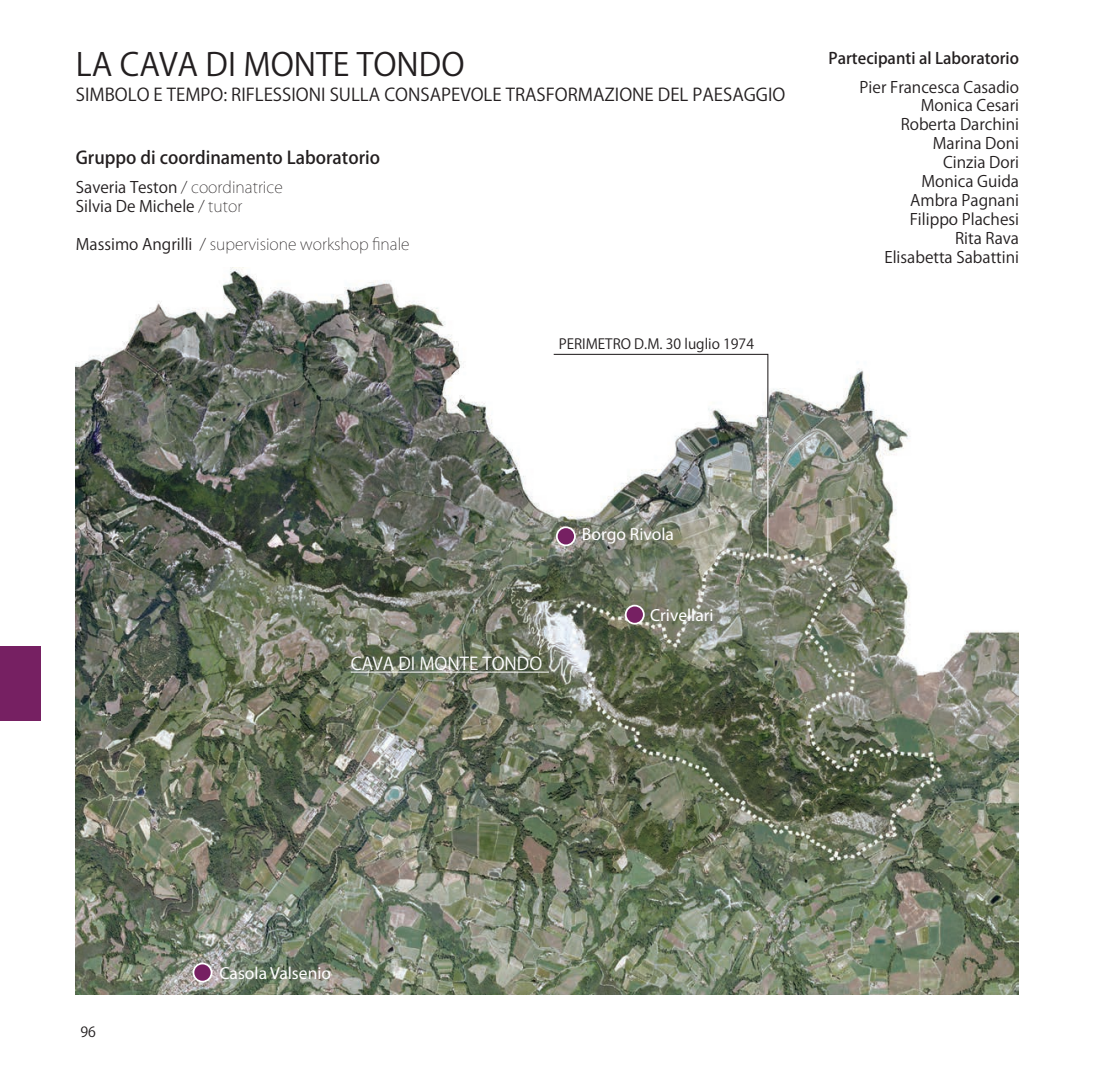
<style>
.page{position:relative;width:1095px;height:1070px;background:#fff}
.page>*{position:absolute;margin:0;border:0;box-sizing:border-box;transform-origin:0 0}
.t1{font:31.5px "Koz Go Pro";color:#231f20}
.t2{font:17.5px "Koz Go Pro";color:#231f20}
.t3{font:17.5px "Myriad Pro";color:#fff}
.t4{font:500 17.5px "Koz Go Pro";color:#231f20}
.t5{font:17.5px "Koz Go Pro";color:#fff}
.t6{font:15.75px/18.9px "Koz Go Pro";color:#231f20}
.t7{font:200 15.75px "Koz Go Pro";color:#231f20}
.t8{font:500 15.75px "Koz Go Pro";color:#231f20}
.t9{font:14px "Koz Go Pro";color:#231f20}
.s1{font-weight:200}
.s2{font-weight:400}
</style>
<div class="page">
<img style="left:76px;top:268px;width:941px;height:726px">
<hr style="left:351px;top:671px;width:198px;height:1px;background:#fff">
<div style="left:556px;top:527px;width:19px;height:18px;background:#762062;border-radius:50%"></div>
<div style="left:556px;top:526px;width:19px;height:20px;border:2px solid #fff;border-radius:50%"></div>
<div style="left:193px;top:963px;width:18px;height:18px;background:#762062;border-radius:50%"></div>
<div style="left:192px;top:962px;width:20px;height:20px;border:2px solid #fff;border-radius:50%"></div>
<div style="left:625px;top:605px;width:18px;height:18px;background:#762062;border-radius:50%"></div>
<div style="left:624px;top:604px;width:20px;height:20px;border:2px solid #fff;border-radius:50%"></div>
<svg style="left:552px;top:353px;width:216px;height:68px"></svg>
<hr style="left:767px;top:418px;width:1px;height:139px;background:#fff">
<div style="left:0;top:646px;width:41px;height:75px;background:#762062"></div>
<h1 class="t1" style="left:76px;top:44px;width:390px">LA CAVA DI MONTE TONDO</h1>
<p class="t2" style="left:76px;top:83px;width:710px">SIMBOLO E TEMPO: RIFLESSIONI SULLA CONSAPEVOLE TRASFORMAZIONE DEL PAESAGGIO</p>
<p class="t4" style="left:76px;top:147px;width:306px">Gruppo di coordinamento Laboratorio</p>
<p class="t6" style="left:76px;top:178px;width:208px">Saveria Teston <span class="s1">/ coordinatrice<br></span>Silvia De Michele <span class="s1">/ tutor</span></p>
<p class="t7" style="left:76px;top:234px;width:335px"><span class="s2">Massimo Angrilli</span> / supervisione workshop finale</p>
<p class="t9" style="left:558px;top:334px;width:197px">PERIMETRO D.M. 30 luglio 1974</p>
<p class="t8" style="left:828px;top:48px;width:192px">Partecipanti al Laboratorio</p>
<p class="t6" style="left:859px;top:78px;width:161px;text-align:right">Pier Francesca Casadio<br>Monica Cesari<br>Roberta Darchini<br>Marina Doni<br>Cinzia Dori<br>Monica Guida<br>Ambra Pagnani<br>Filippo Plachesi<br>Rita Rava<br>Elisabetta Sabattini</p>
<p class="t5" style="left:351px;top:651px;width:193px">CAVA DI MONTE TONDO</p>
<p class="t3" style="left:582px;top:523px;width:93px">Borgo Rivola</p>
<p class="t3" style="left:650px;top:604px;width:65px">Crivellari</p>
<p class="t9" style="left:81px;top:1023px;width:17px">96</p>
<p class="t3" style="left:219px;top:962px;width:113px">Casola Valsenio</p>
</div>
